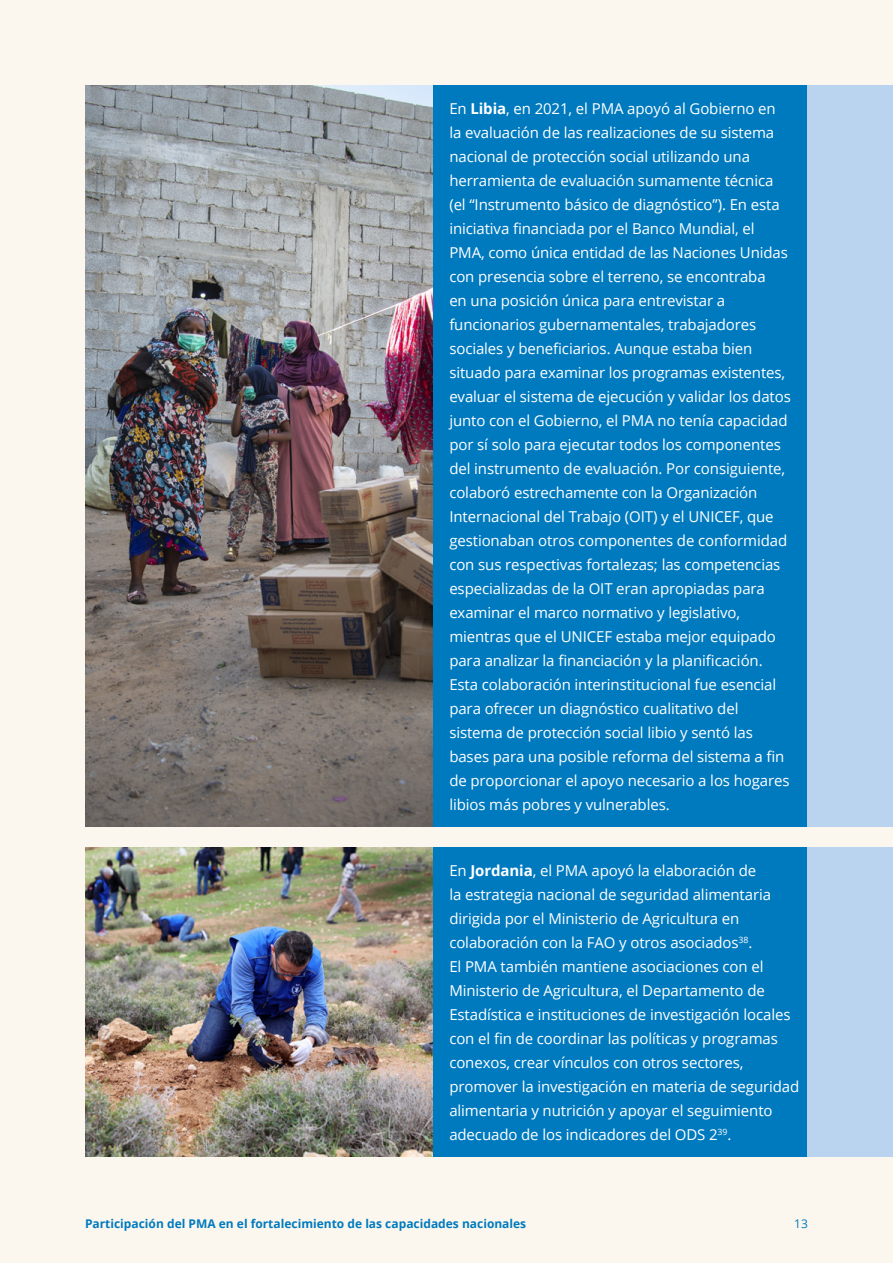
<style>
.page{position:relative;width:893px;height:1263px;background:#fbf7ee}
.page>*{position:absolute;margin:0;border:0;box-sizing:border-box;transform-origin:0 0}
.t1{font:15px/24px "Open Sans";letter-spacing:-.005em;color:#fff}
.t2{font:700 12px "Open Sans";color:#007abf}
.t3{font:12px "Open Sans";color:#007abf}
.s1{font-weight:700}
</style>
<div class="page">
<div style="left:432px;top:85px;width:376px;height:742px;background:#007abf"></div>
<div style="left:432px;top:847px;width:376px;height:310px;background:#007abf"></div>
<div style="left:808px;top:85px;width:85px;height:742px;background:#bad3ee"></div>
<div style="left:808px;top:847px;width:85px;height:310px;background:#bad3ee"></div>
<img style="left:85px;top:85px;width:347px;height:742px">
<img style="left:85px;top:847px;width:347px;height:310px">
<p class="t1" style="left:449px;top:96px;width:343px">En <span class="s1">Libia</span>, en 2021, el PMA apoyó al Gobierno en la evaluación de las realizaciones de su sistema nacional de protección social utilizando una herramienta de evaluación sumamente técnica (el “Instrumento básico de diagnóstico”). En esta iniciativa financiada por el Banco Mundial, el PMA, como única entidad de las Naciones Unidas con presencia sobre el terreno, se encontraba<br>en una posición única para entrevistar a funcionarios gubernamentales, trabajadores sociales y beneficiarios. Aunque estaba bien situado para examinar los programas existentes, evaluar el sistema de ejecución y validar los datos junto con el Gobierno, el PMA no tenía capacidad por sí solo para ejecutar todos los componentes del instrumento de evaluación. Por consiguiente, colaboró estrechamente con la Organización Internacional del Trabajo (OIT) y el UNICEF, que gestionaban otros componentes de conformidad con sus respectivas fortalezas; las competencias especializadas de la OIT eran apropiadas para examinar el marco normativo y legislativo, mientras que el UNICEF estaba mejor equipado para analizar la financiación y la planificación.<br>Esta colaboración interinstitucional fue esencial para ofrecer un diagnóstico cualitativo del sistema de protección social libio y sentó las bases para una posible reforma del sistema a fin de proporcionar el apoyo necesario a los hogares libios más pobres y vulnerables.</p>
<p class="t1" style="left:449px;top:858px;width:352px">En <span class="s1">Jordania</span>, el PMA apoyó la elaboración de<br>la estrategia nacional de seguridad alimentaria dirigida por el Ministerio de Agricultura en colaboración con la FAO y otros asociados<sup>38</sup>.<br>El PMA también mantiene asociaciones con el Ministerio de Agricultura, el Departamento de Estadística e instituciones de investigación locales con el fin de coordinar las políticas y programas conexos, crear vínculos con otros sectores, promover la investigación en materia de seguridad alimentaria y nutrición y apoyar el seguimiento adecuado de los indicadores del ODS 2<sup>39</sup>.</p>
<p class="t2" style="left:85px;top:1215px;width:443px">Participación del PMA en el fortalecimiento de las capacidades nacionales</p>
<p class="t3" style="left:794px;top:1215px;width:15px">13</p>
</div>
